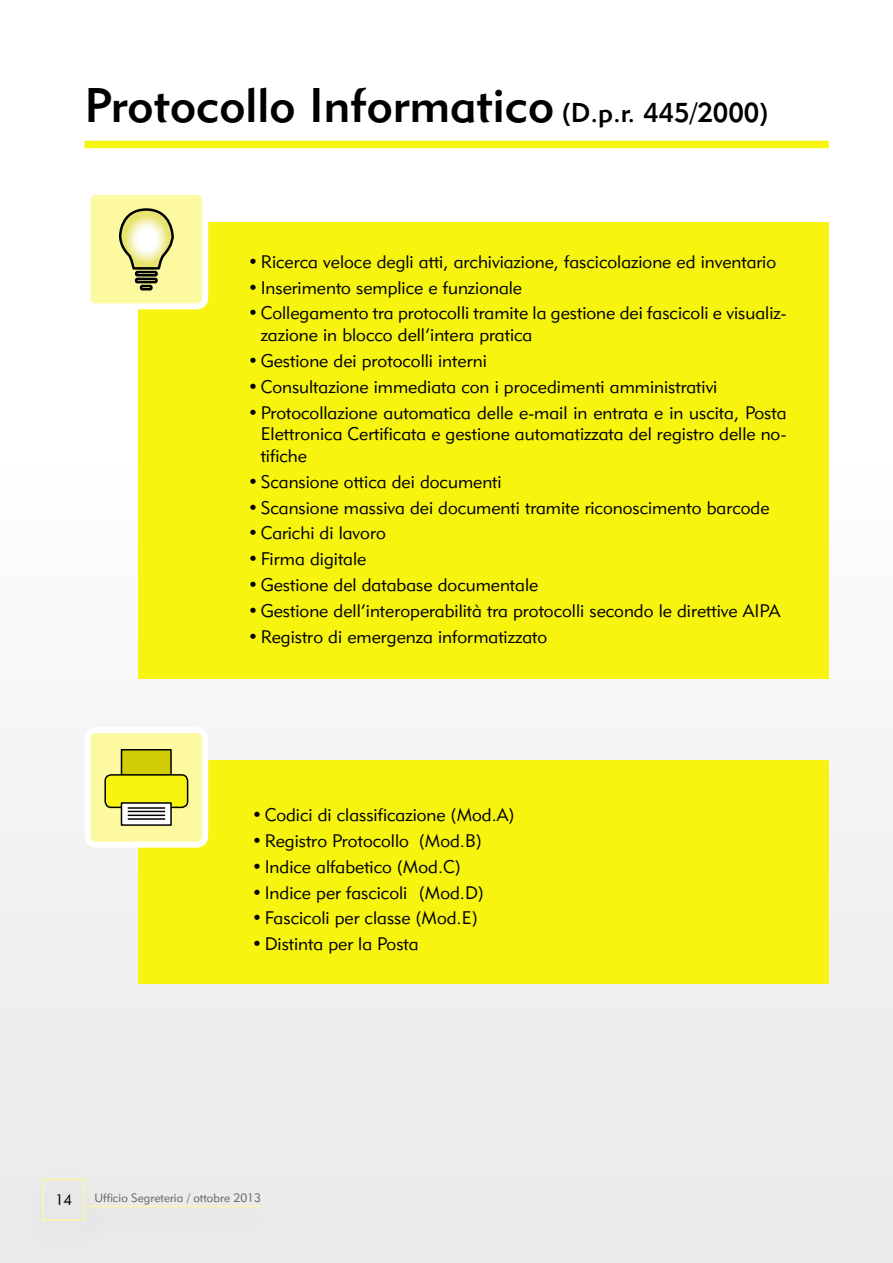
<style>
.page{position:relative;width:893px;height:1263px;background:#f6f6f6}
.page>*{position:absolute;margin:0;border:0;box-sizing:border-box;transform-origin:0 0}
.t1{font:48px "Geometric 415 BT Medium A";color:#000}
.t2{font:18px/21.6px "Geometric 415 BT Lite A";color:#000}
.t3{font:15px "Geometric 415 BT Lite A";color:#000}
.t4{font:12px "Geometric 415 BT Lite A";color:#636363}
.s1{font-size:27px}
</style>
<div class="page">
<div style="left:19px;top:1170px;width:89px;height:89px;background:#eaeae9"></div>
<div style="left:43px;top:1179px;width:42px;height:41px;border:1px solid #fdf9a1"></div>
<div style="left:69px;top:1197px;width:211px;height:49px;background:#e9e9e9"></div>
<hr style="left:88px;top:1206px;width:173px;height:1px;background:#fdf9a1">
<div style="left:85px;top:141px;width:744px;height:7px;background:#f7f410"></div>
<div style="left:138px;top:222px;width:691px;height:456px;background:#f7f410"></div>
<div style="left:88px;top:192px;width:117px;height:114px;background:#fdf9a1;border-radius:9px"></div>
<div style="left:85px;top:189px;width:123px;height:120px;border:6px solid #fff;border-radius:9px"></div>
<svg style="left:119px;top:208px;width:55px;height:63px"></svg>
<div style="left:140px;top:285px;width:13px;height:5px;border:3px solid #000"></div>
<div style="left:135px;top:278px;width:23px;height:5px;border:3px solid #000"></div>
<div style="left:135px;top:271px;width:23px;height:5px;border:3px solid #000"></div>
<div style="left:138px;top:760px;width:691px;height:224px;background:#f7f410"></div>
<div style="left:88px;top:730px;width:117px;height:115px;background:#fdf9a1;border-radius:9px"></div>
<div style="left:85px;top:727px;width:123px;height:121px;border:6px solid #fff;border-radius:9px"></div>
<div style="left:121px;top:750px;width:50px;height:26px;background:#d0cc05"></div>
<div style="left:121px;top:749px;width:51px;height:28px;border:1px solid #000"></div>
<div style="left:105px;top:775px;width:83px;height:32px;background:#f7f410;border-radius:6px"></div>
<div style="left:104px;top:774px;width:84px;height:34px;border:1px solid #000;border-radius:6px"></div>
<svg style="left:123px;top:804px;width:47px;height:20px"></svg>
<div style="left:121px;top:802px;width:51px;height:24px;border:1px solid #000"></div>
<hr style="left:128px;top:807px;width:37px;height:2px;background:#000">
<hr style="left:128px;top:818px;width:37px;height:2px;background:#000">
<hr style="left:128px;top:814px;width:37px;height:2px;background:#000">
<hr style="left:128px;top:811px;width:37px;height:1px;background:#000">
<h1 class="t1" style="left:85px;top:75px;width:685px">Protocollo Informatico <span class="s1">(D.p.r. 445/2000)</span></h1>
<p class="t2" style="left:248px;top:250px;width:530px">•Ricerca veloce degli atti, archiviazione, fascicolazione ed inventario</p>
<p class="t2" style="left:248px;top:276px;width:276px">•Inserimento semplice e funzionale</p>
<p class="t2" style="left:261px;top:302px;width:527px;text-indent:-13px">•Collegamento tra protocolli tramite la gestione dei fascicoli e visualiz&shy;zazione in blocco dell’intera pratica</p>
<p class="t2" style="left:248px;top:350px;width:240px">•Gestione dei protocolli interni</p>
<p class="t2" style="left:248px;top:375px;width:471px">•Consultazione immediata con i procedimenti amministrativi</p>
<p class="t2" style="left:261px;top:401px;width:527px;text-align:justify;text-indent:-13px">•Protocollazione automatica delle e-mail in entrata e in uscita, Posta Elettronica Certificata e gestione automatizzata del registro delle no&shy;tifiche</p>
<p class="t2" style="left:248px;top:470px;width:255px">•Scansione ottica dei documenti</p>
<p class="t2" style="left:248px;top:496px;width:523px">•Scansione massiva dei documenti tramite riconoscimento barcode</p>
<p class="t2" style="left:248px;top:522px;width:139px">•Carichi di lavoro</p>
<p class="t2" style="left:248px;top:548px;width:120px">•Firma digitale</p>
<p class="t2" style="left:248px;top:574px;width:292px">•Gestione del database documentale</p>
<p class="t2" style="left:248px;top:599px;width:534px">•Gestione dell’interoperabilità tra protocolli secondo le direttive AIPA</p>
<p class="t2" style="left:248px;top:625px;width:301px">•Registro di emergenza informatizzato</p>
<p class="t2" style="left:252px;top:804px;width:264px">•Codici di classificazione (Mod.A)</p>
<p class="t2" style="left:252px;top:829px;width:231px">•Registro Protocollo (Mod.B)</p>
<p class="t2" style="left:252px;top:855px;width:210px">•Indice alfabetico (Mod.C)</p>
<p class="t2" style="left:252px;top:881px;width:233px">•Indice per fascicoli (Mod.D)</p>
<p class="t2" style="left:252px;top:907px;width:227px">•Fascicoli per classe (Mod.E)</p>
<p class="t2" style="left:252px;top:933px;width:168px">•Distinta per la Posta</p>
<p class="t3" style="left:55px;top:1190px;width:19px">14</p>
<p class="t4" style="left:94px;top:1190px;width:168px">Ufficio Segreteria / ottobre 2013</p>
</div>
